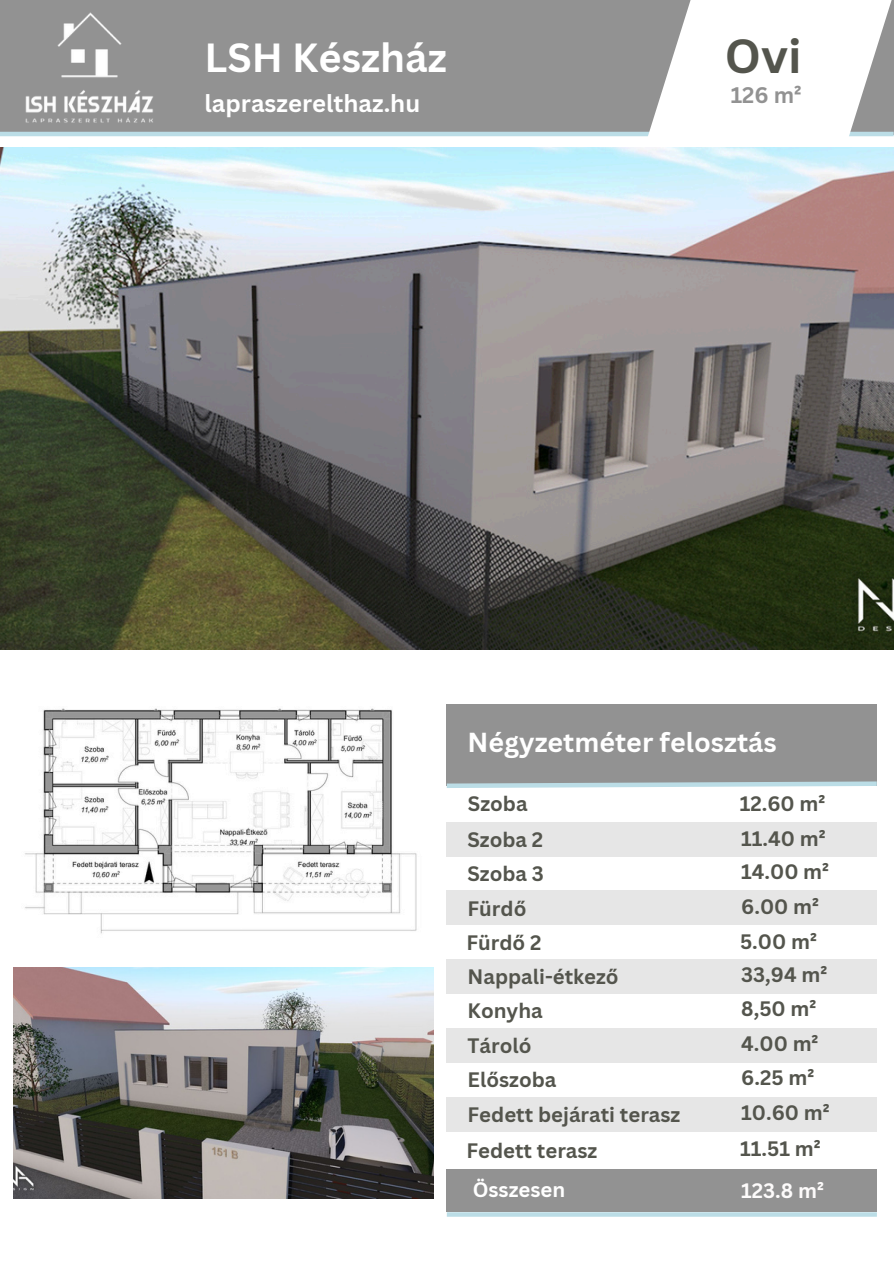
<style>
.page{position:relative;width:894px;height:1264px;background:#fff}
.page>*{position:absolute;margin:0;border:0;box-sizing:border-box;transform-origin:0 0}
.t1{font:700 46.65px "Canva Sans";color:#54554d}
.t2{font:700 39.6px "Canva Sans";color:#fff}
.t3{font:700 26.85px "Canva Sans";color:#fff}
.t4{font:700 23.85px "Canva Sans";color:#fff}
.t5{font:700 21.9px "Canva Sans";color:#929292}
.t6{font:700 20.4px "Canva Sans";color:#54554d}
.t7{font:700 20.4px "Canva Sans";color:#fff}
.t8{font:700 20.4px "Canva Sans";color:#fdfbfb}
</style>
<div class="page">
<div style="left:0;top:0;width:893px;height:134px;background:#929292"></div>
<img style="left:25px;top:12px;width:128px;height:111px">
<hr style="left:0;top:132px;width:893px;height:4px;background:#bbdde6">
<svg style="left:644px;top:0;width:249px;height:137px;fill:#fff"></svg>
<img style="left:0;top:147px;width:893px;height:502px">
<div style="left:446px;top:704px;width:430px;height:81px;background:#929292"></div>
<svg style="left:446px;top:779px;width:431px;height:9px"></svg>
<svg style="left:446px;top:1212px;width:430px;height:4px;background:#bfdfe7"></svg>
<div style="left:446px;top:822px;width:430px;height:34px;background:#e6e6e6"></div>
<div style="left:446px;top:890px;width:430px;height:35px;background:#e6e6e6"></div>
<div style="left:446px;top:959px;width:430px;height:34px;background:#e6e6e6"></div>
<div style="left:446px;top:1028px;width:430px;height:34px;background:#e6e6e6"></div>
<div style="left:446px;top:1096px;width:430px;height:35px;background:#e6e6e6"></div>
<div style="left:446px;top:1169px;width:430px;height:43px;background:#929292"></div>
<img style="left:13px;top:967px;width:420px;height:231px">
<img style="left:25px;top:708px;width:392px;height:226px">
<p class="t2" style="left:204px;top:30px;width:244px">LSH Készház</p>
<p class="t4" style="left:204px;top:87px;width:217px">lapraszerelthaz.hu</p>
<h4 class="t1" style="left:724px;top:24px;width:78px">Ovi</h4>
<p class="t5" style="left:730px;top:80px;width:72px">126 m²</p>
<h3 class="t3" style="left:467px;top:723px;width:310px">Négyzetméter felosztás</h3>
<p class="t6" style="left:468px;top:789px;width:61px">Szoba</p>
<p class="t6" style="left:739px;top:789px;width:87px">12.60 m²</p>
<p class="t6" style="left:467px;top:825px;width:77px">Szoba 2</p>
<p class="t6" style="left:741px;top:824px;width:86px">11.40 m²</p>
<p class="t6" style="left:467px;top:859px;width:78px">Szoba 3</p>
<p class="t6" style="left:741px;top:857px;width:89px">14.00 m²</p>
<p class="t6" style="left:467px;top:893px;width:60px">Fürdő</p>
<p class="t6" style="left:741px;top:892px;width:79px">6.00 m²</p>
<p class="t6" style="left:466px;top:928px;width:76px">Fürdő 2</p>
<p class="t6" style="left:739px;top:926px;width:78px">5.00 m²</p>
<p class="t6" style="left:467px;top:962px;width:153px">Nappali-étkező</p>
<p class="t6" style="left:741px;top:960px;width:87px">33,94 m²</p>
<p class="t6" style="left:467px;top:995px;width:77px">Konyha</p>
<p class="t6" style="left:741px;top:994px;width:77px">8,50 m²</p>
<p class="t6" style="left:467px;top:1031px;width:65px">Tároló</p>
<p class="t6" style="left:741px;top:1029px;width:79px">4.00 m²</p>
<p class="t6" style="left:467px;top:1064px;width:90px">Előszoba</p>
<p class="t6" style="left:741px;top:1063px;width:74px">6.25 m²</p>
<p class="t6" style="left:467px;top:1099px;width:214px">Fedett bejárati terasz</p>
<p class="t6" style="left:741px;top:1098px;width:90px">10.60 m²</p>
<p class="t6" style="left:466px;top:1135px;width:132px">Fedett terasz</p>
<p class="t6" style="left:739px;top:1134px;width:82px">11.51 m²</p>
<p class="t7" style="left:472px;top:1175px;width:94px">Összesen</p>
<p class="t8" style="left:741px;top:1175px;width:84px">123.8 m²</p>
</div>
